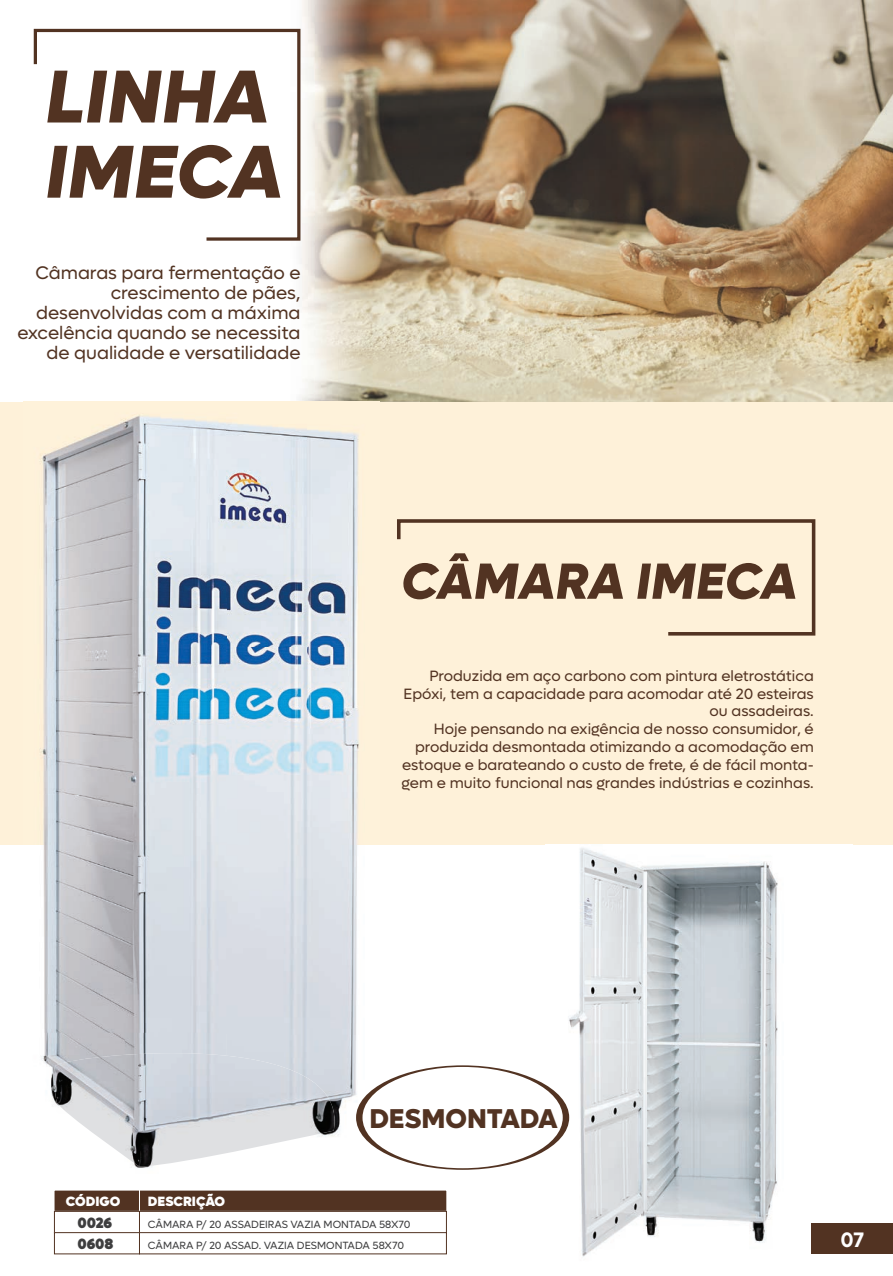
<style>
.page{position:relative;width:893px;height:1276px;background:#fff}
.page>*{position:absolute;margin:0;border:0;box-sizing:border-box;transform-origin:0 0}
.t1{font:italic 800 75.15px/75.2px "Lufga";color:#523322}
.t2{font:italic 800 51px "Lufga";color:#523322}
.t3{font:800 27.3px "Lufga";color:#523322}
.t4{font:600 21px "Lufga";color:#fff}
.t5{font:18.3px/20px "Lufga";color:#523322;text-align:right}
.t6{font:15px/17.9px "Lufga";color:#523322;text-align:right}
.t7{font:900 15px "Lufga";letter-spacing:-.01em;color:#3e3e3f}
.t8{font:900 13.5px "Lufga";color:#fff}
.t9{font:10.5px "Lufga";color:#3e3e3f}
</style>
<div class="page">
<img style="left:23px;top:0;width:870px;height:402px">
<div style="left:0;top:402px;width:893px;height:442px;background:#fef1d9"></div>
<img style="left:546px;top:848px;width:306px;height:409px">
<svg style="left:397px;top:519px;width:419px;height:117px"></svg>
<div style="left:54px;top:1190px;width:85px;height:21px;background:#523322"></div>
<div style="left:54px;top:1211px;width:86px;height:21px;border:1px solid #523322"></div>
<div style="left:54px;top:1232px;width:86px;height:22px;border:1px solid #523322"></div>
<div style="left:139px;top:1190px;width:308px;height:21px;background:#523322"></div>
<div style="left:139px;top:1211px;width:308px;height:21px;border:1px solid #523322"></div>
<div style="left:139px;top:1232px;width:308px;height:22px;border:1px solid #523322"></div>
<div style="left:812px;top:1223px;width:81px;height:30px;background:#523322"></div>
<svg style="left:32px;top:27px;width:270px;height:215px"></svg>
<img style="left:23px;top:415px;width:203px;height:617px">
<img style="left:226px;top:423px;width:153px;height:656px">
<img style="left:41px;top:1032px;width:84px;height:35px">
<img style="left:125px;top:1032px;width:102px;height:21px">
<img style="left:335px;top:1079px;width:44px;height:71px">
<img style="left:135px;top:1166px;width:17px;height:2px">
<img style="left:51px;top:1053px;width:284px;height:113px">
<svg style="left:356px;top:1065px;width:213px;height:104px"></svg>
<div style="left:362px;top:1067px;width:201px;height:101px;background:#fff;border-radius:50%"></div>
<h1 class="t1" style="left:45px;top:59px;width:239px">LINHA<br>IMECA</h1>
<p class="t5" style="left:17px;top:263px;width:285px">Câmaras para fermentação e crescimento de pães, desenvolvidas com a máxima excelência quando se necessita de qualidade e versatilidade</p>
<h2 class="t2" style="left:401px;top:550px;width:398px">CÂMARA IMECA</h2>
<p class="t6" style="left:402px;top:666px;width:414px">Produzida em aço carbono com pintura eletrostática Epóxi, tem a capacidade para acomodar até 20 esteiras ou assadeiras.<br>Hoje pensando na exigência de nosso consumidor, é produzida desmontada otimizando a acomodação em estoque e barateando o custo de frete, é de fácil monta&shy;gem e muito funcional nas grandes indústrias e cozinhas.</p>
<h3 class="t3" style="left:369px;top:1101px;width:190px">DESMONTADA</h3>
<p class="t8" style="left:66px;top:1193px;width:56px">CÓDIGO</p>
<p class="t8" style="left:148px;top:1193px;width:79px">DESCRIÇÃO</p>
<p class="t7" style="left:77px;top:1213px;width:36px">0026</p>
<p class="t9" style="left:148px;top:1218px;width:264px">CÂMARA P/ 20 ASSADEIRAS VAZIA MONTADA 58X70</p>
<p class="t7" style="left:77px;top:1234px;width:37px">0608</p>
<p class="t9" style="left:148px;top:1239px;width:258px">CÂMARA P/ 20 ASSAD. VAZIA DESMONTADA 58X70</p>
<h3 class="t4" style="left:840px;top:1227px;width:25px">07</h3>
</div>
